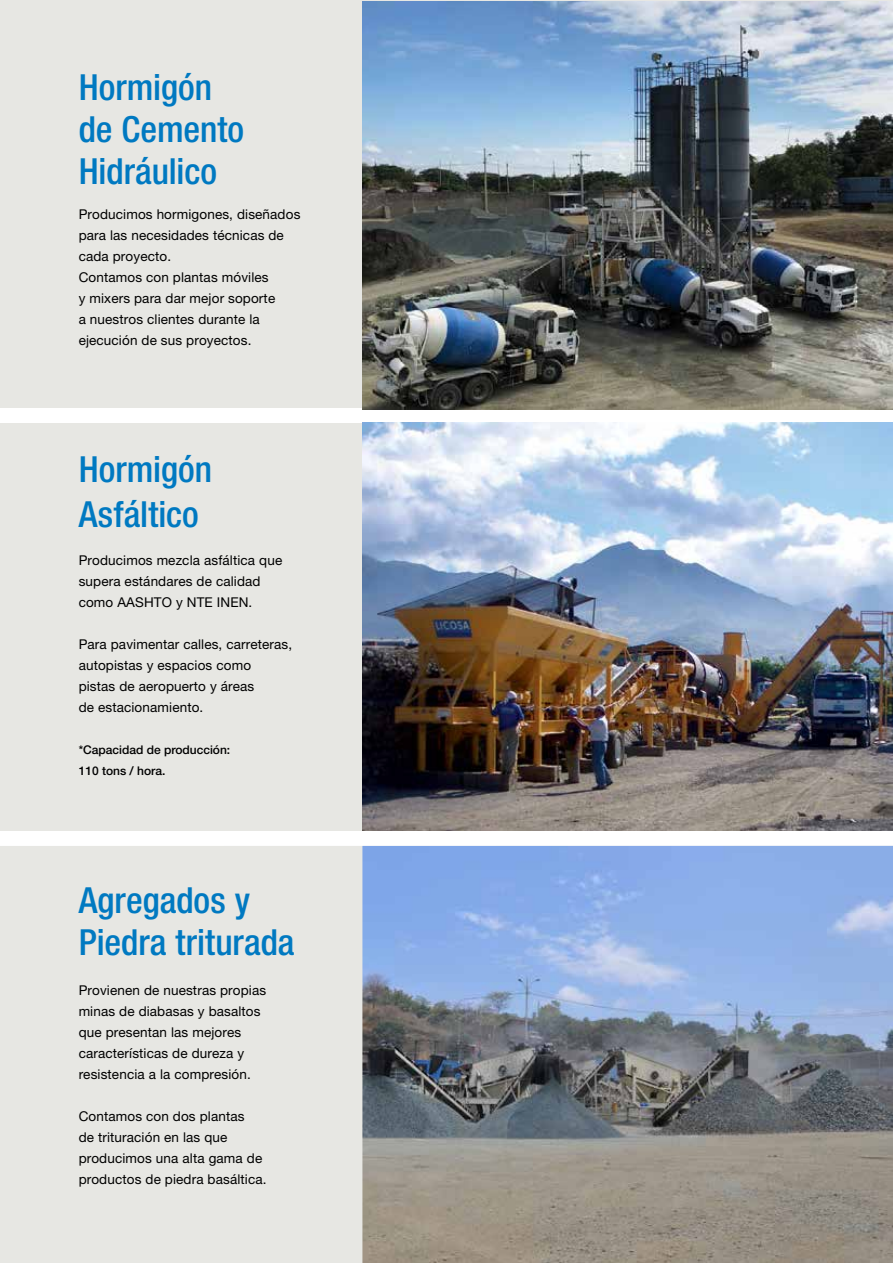
<style>
.page{position:relative;width:893px;height:1263px;background:#fff}
.page>*{position:absolute;margin:0;border:0;box-sizing:border-box;transform-origin:0 0}
.t1{font:500 condensed 36px/42px "Helvetica Neue LT Pro";color:#0079c1}
.t2{font:13.5px/21px "Helvetica Neue LT Pro";letter-spacing:.01em;color:#000}
.t3{font:500 12px/21px "Helvetica Neue LT Pro";color:#000}
</style>
<div class="page">
<div style="left:0;top:846px;width:893px;height:417px;background:#e7e7e3"></div>
<div style="left:0;top:423px;width:893px;height:407px;background:#e7e7e3"></div>
<div style="left:0;top:0;width:893px;height:408px;background:#e7e7e3"></div>
<img style="left:362px;top:423px;width:531px;height:407px">
<img style="left:362px;top:846px;width:531px;height:417px">
<img style="left:362px;top:2px;width:531px;height:407px">
<h1 class="t1" style="left:79px;top:65px;width:167px">Hormigón de Cemento<br>Hidráulico</h1>
<p class="t2" style="left:79px;top:203px;width:223px">Producimos hormigones, diseñados para las necesidades técnicas de cada proyecto.<br>Contamos con plantas móviles<br>y mixers para dar mejor soporte<br>a nuestros clientes durante la ejecución de sus proyectos.</p>
<h1 class="t1" style="left:79px;top:446px;width:135px;line-height:45px">Hormigón<br>Asfáltico</h1>
<p class="t2" style="left:79px;top:550px;width:205px">Producimos mezcla asfáltica que supera estándares de calidad como AASHTO y NTE INEN.</p>
<p class="t2" style="left:79px;top:634px;width:215px">Para pavimentar calles, carreteras, autopistas y espacios como<br>pistas de aeropuerto y áreas<br>de estacionamiento.</p>
<p class="t3" style="left:79px;top:739px;width:153px">*Capacidad de producción:<br>110 tons / hora.</p>
<h1 class="t1" style="left:79px;top:879px;width:217px">Agregados y<br>Piedra triturada</h1>
<p class="t2" style="left:79px;top:980px;width:189px">Provienen de nuestras propias minas de diabasas y basaltos que presentan las mejores características de dureza y resistencia a la compresión.</p>
<p class="t2" style="left:79px;top:1106px;width:189px">Contamos con dos plantas<br>de trituración en las que producimos una alta gama de productos de piedra basáltica.</p>
</div>
